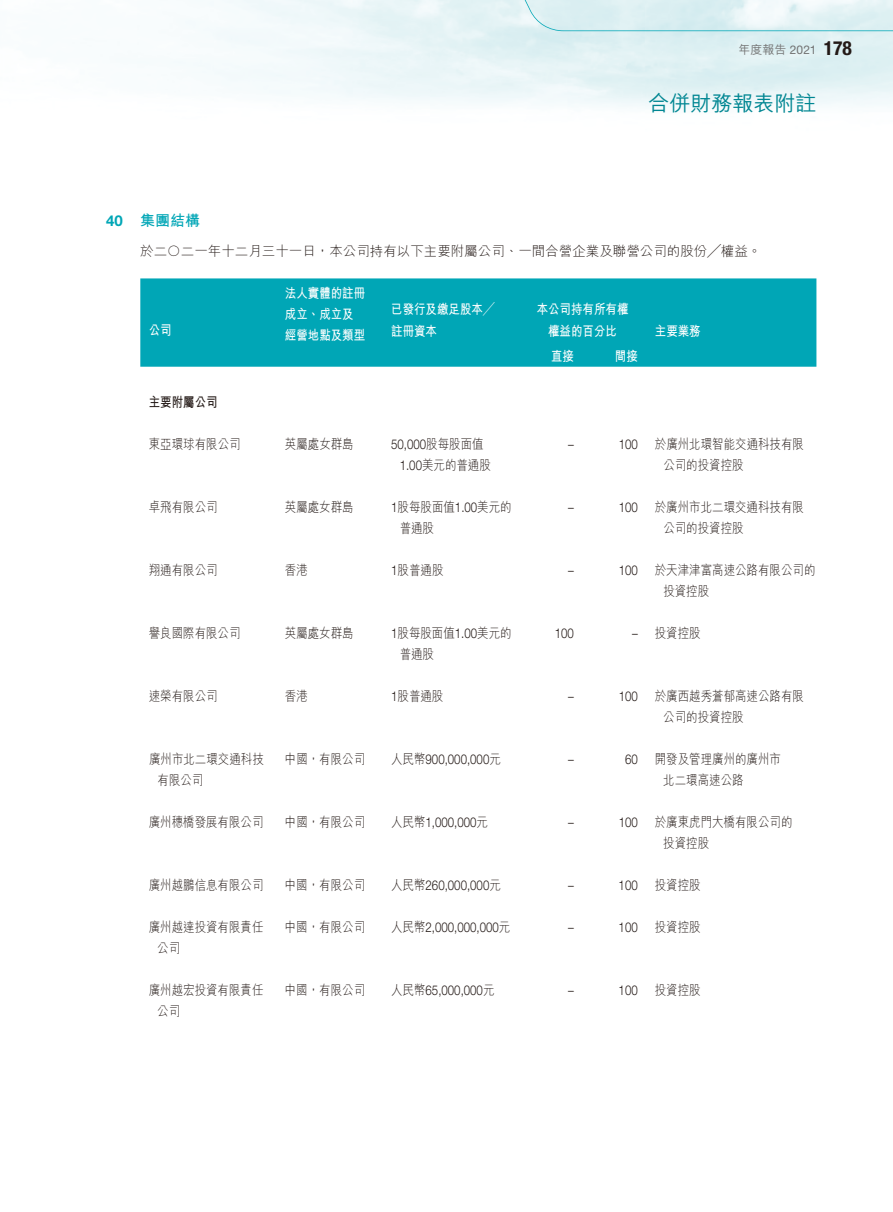
<style>
.page{position:relative;width:893px;height:1212px;background:#fff}
.page>*{position:absolute;margin:0;border:0;box-sizing:border-box;transform-origin:0 0}
.t1{font:21px "M Hei HK Medium E Ten B5 H";color:#008692}
.t2{font:15px "M Hei HK Bold E Ten B5 H";color:#00a6b6}
.t3{font:13.5px/21px "M Hei HK Light E Ten B5 H";color:#231916;scale:.85 1}
.t4{font:300 13.5px "Helvetica Neue LT Std";color:#231916;scale:.85 1}
.t5{font:13.5px/21px "M Hei HK Bold E Ten B5 H";color:#fff;scale:.85 1}
.t6{font:13.5px "M Hei HK Light E Ten B5 H";color:#231916}
.t7{font:13.5px "M Hei HK Bold E Ten B5 H";color:#231916;scale:.85 1}
.t8{font:12px "M Hei HK Medium E Ten B5 H";color:#717171}
.s1{font-family:"Helvetica Neue LT Std"}
.s2{font-family:"Helvetica Neue LT Std";font-weight:700;font-stretch:condensed;font-size:19.5px;color:#231916}
.s3{font-family:"Helvetica Neue LT Std";font-weight:700}
.s4{font-family:"M Hei HK Light E Ten B5 H";font-weight:400}
.s5{font-family:"Helvetica Neue LT Std";font-weight:300}
</style>
<div class="page">
<svg style="left:492px;top:0;width:401px;height:31px"></svg>
<div style="left:140px;top:278px;width:676px;height:89px;background:#00a6b6"></div>
<p class="t8" style="left:738px;top:45px;width:115px">年度報告 <span class="s1">2021</span> <span class="s2">178</span></p>
<h1 class="t1" style="left:648px;top:95px;width:169px">合併財務報表附註</h1>
<p class="t2" style="left:106px;top:215px;width:96px"><span class="s3">40</span> 集團結構</p>
<p class="t6" style="left:140px;top:246px;width:623px">於二〇二一年十二月三十一日，本公司持有以下主要附屬公司、一間合營企業及聯營公司的股份╱權益。</p>
<p class="t5" style="left:149px;top:322px;width:29px">公司</p>
<p class="t5" style="left:285px;top:284px;width:96px">法人實體的註冊成立、成立及經營地點及類型</p>
<p class="t5" style="left:391px;top:301px;width:123px">已發行及繳足股本╱註冊資本</p>
<p class="t5" style="left:537px;top:301px;width:110px;text-align:center">本公司持有所有權權益的百分比</p>
<p class="t5" style="left:551px;top:347px;width:28px">直接</p>
<p class="t5" style="left:615px;top:347px;width:28px">間接</p>
<p class="t5" style="left:655px;top:322px;width:55px">主要業務</p>
<p class="t7" style="left:149px;top:397px;width:82px">主要附屬公司</p>
<p class="t3" style="left:149px;top:435px;width:109px">東亞環球有限公司</p>
<p class="t3" style="left:285px;top:435px;width:83px">英屬處女群島</p>
<p class="t4" style="left:391px;top:439px;width:110px">50,000<span class="s4">股每股面值</span></p>
<p class="t3" style="left:400px;top:456px;width:109px"><span class="s5">1.00</span>美元的普通股</p>
<p class="t4" style="left:568px;top:439px;width:8px">–</p>
<p class="t4" style="left:619px;top:439px;width:24px">100</p>
<p class="t3" style="left:663px;top:435px;width:167px;text-indent:-9px">於廣州北環智能交通科技有限公司的投資控股</p>
<p class="t3" style="left:149px;top:498px;width:83px">卓飛有限公司</p>
<p class="t3" style="left:285px;top:498px;width:83px">英屬處女群島</p>
<p class="t3" style="left:400px;top:498px;width:133px;text-indent:-9px"><span class="s5">1</span>股每股面值<span class="s5">1.00</span>美元的普通股</p>
<p class="t4" style="left:568px;top:502px;width:8px">–</p>
<p class="t4" style="left:619px;top:502px;width:24px">100</p>
<p class="t3" style="left:663px;top:498px;width:167px;text-indent:-9px">於廣州市北二環交通科技有限公司的投資控股</p>
<p class="t3" style="left:149px;top:561px;width:83px">翔通有限公司</p>
<p class="t3" style="left:285px;top:561px;width:29px">香港</p>
<p class="t3" style="left:391px;top:561px;width:63px"><span class="s5">1</span>股普通股</p>
<p class="t4" style="left:568px;top:565px;width:8px">–</p>
<p class="t4" style="left:619px;top:565px;width:24px">100</p>
<p class="t3" style="left:663px;top:561px;width:180px;text-indent:-9px">於天津津富高速公路有限公司的投資控股</p>
<p class="t3" style="left:149px;top:624px;width:110px">譽良國際有限公司</p>
<p class="t3" style="left:285px;top:624px;width:83px">英屬處女群島</p>
<p class="t3" style="left:400px;top:624px;width:133px;text-indent:-9px"><span class="s5">1</span>股每股面值<span class="s5">1.00</span>美元的普通股</p>
<p class="t4" style="left:555px;top:628px;width:24px">100</p>
<p class="t3" style="left:632px;top:624px;width:82px"><span class="s5">–</span> 投資控股</p>
<p class="t3" style="left:149px;top:687px;width:83px">速榮有限公司</p>
<p class="t3" style="left:285px;top:687px;width:29px">香港</p>
<p class="t3" style="left:391px;top:687px;width:63px"><span class="s5">1</span>股普通股</p>
<p class="t4" style="left:568px;top:691px;width:8px">–</p>
<p class="t4" style="left:619px;top:691px;width:24px">100</p>
<p class="t3" style="left:663px;top:687px;width:167px;text-indent:-9px">於廣西越秀蒼郁高速公路有限公司的投資控股</p>
<p class="t3" style="left:158px;top:750px;width:126px;text-indent:-9px">廣州市北二環交通科技有限公司</p>
<p class="t3" style="left:285px;top:750px;width:96px">中國，有限公司</p>
<p class="t4" style="left:391px;top:754px;width:131px"><span class="s4">人民幣</span>900,000,000<span class="s4">元</span></p>
<p class="t4" style="left:568px;top:754px;width:8px">–</p>
<p class="t4" style="left:625px;top:754px;width:17px">60</p>
<p class="t3" style="left:663px;top:750px;width:140px;text-indent:-9px">開發及管理廣州的廣州市北二環高速公路</p>
<p class="t3" style="left:149px;top:813px;width:137px">廣州穗橋發展有限公司</p>
<p class="t3" style="left:285px;top:813px;width:96px">中國，有限公司</p>
<p class="t4" style="left:391px;top:817px;width:116px"><span class="s4">人民幣</span>1,000,000<span class="s4">元</span></p>
<p class="t4" style="left:568px;top:817px;width:8px">–</p>
<p class="t4" style="left:619px;top:817px;width:24px">100</p>
<p class="t3" style="left:663px;top:813px;width:153px;text-indent:-9px">於廣東虎門大橋有限公司的投資控股</p>
<p class="t3" style="left:149px;top:876px;width:136px">廣州越鵬信息有限公司</p>
<p class="t3" style="left:285px;top:876px;width:96px">中國，有限公司</p>
<p class="t4" style="left:391px;top:880px;width:131px"><span class="s4">人民幣</span>260,000,000<span class="s4">元</span></p>
<p class="t4" style="left:568px;top:880px;width:8px">–</p>
<p class="t4" style="left:619px;top:880px;width:24px">100</p>
<p class="t3" style="left:655px;top:876px;width:56px">投資控股</p>
<p class="t3" style="left:157px;top:918px;width:126px;text-indent:-9px">廣州越達投資有限責任公司</p>
<p class="t3" style="left:285px;top:918px;width:96px">中國，有限公司</p>
<p class="t4" style="left:391px;top:922px;width:142px"><span class="s4">人民幣</span>2,000,000,000<span class="s4">元</span></p>
<p class="t4" style="left:568px;top:922px;width:8px">–</p>
<p class="t4" style="left:619px;top:922px;width:24px">100</p>
<p class="t3" style="left:655px;top:918px;width:56px">投資控股</p>
<p class="t3" style="left:157px;top:981px;width:126px;text-indent:-9px">廣州越宏投資有限責任公司</p>
<p class="t3" style="left:285px;top:981px;width:96px">中國，有限公司</p>
<p class="t4" style="left:391px;top:985px;width:123px"><span class="s4">人民幣</span>65,000,000<span class="s4">元</span></p>
<p class="t4" style="left:568px;top:985px;width:8px">–</p>
<p class="t4" style="left:619px;top:985px;width:24px">100</p>
<p class="t3" style="left:655px;top:981px;width:56px">投資控股</p>
</div>
